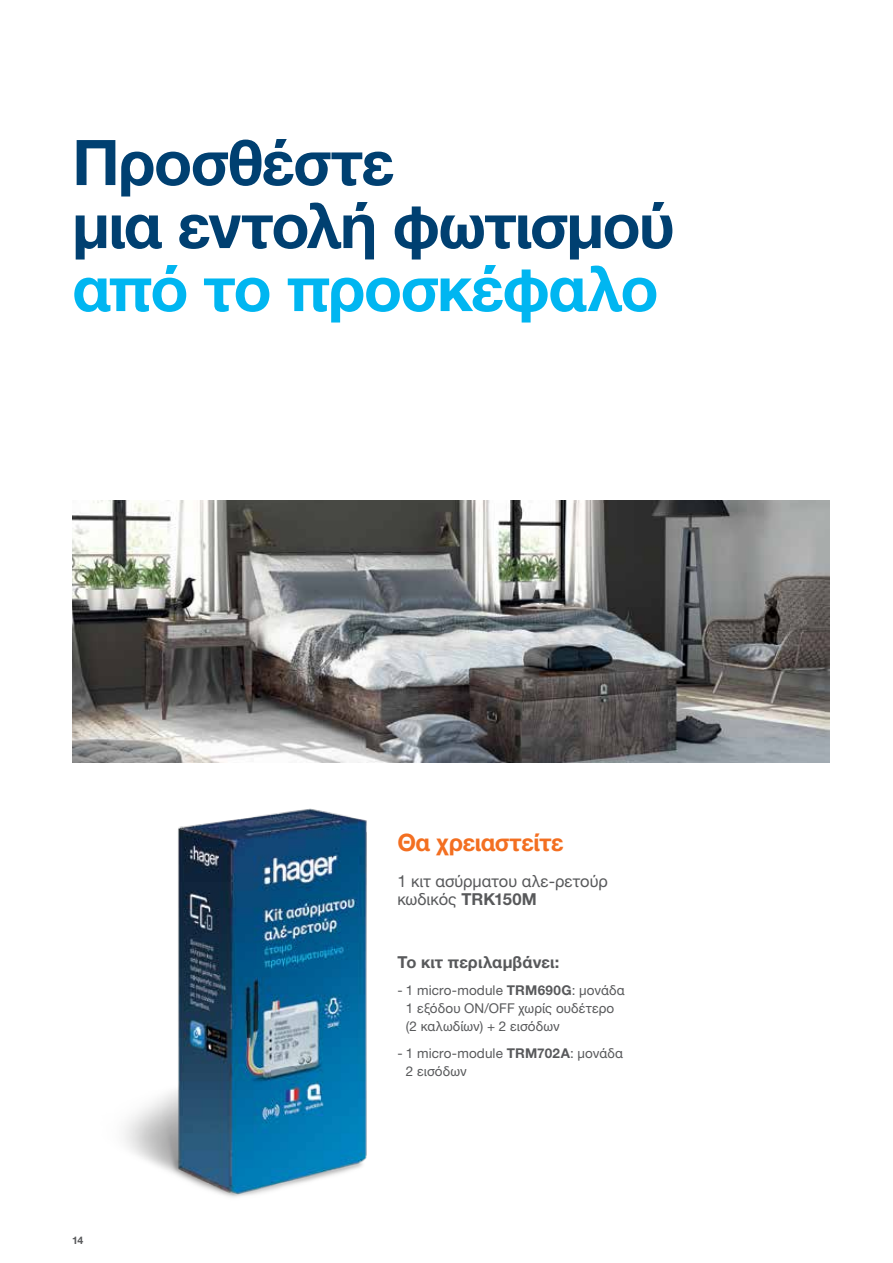
<style>
.page{position:relative;width:893px;height:1263px;background:#fff}
.page>*{position:absolute;margin:0;border:0;box-sizing:border-box;transform-origin:0 0}
.t1{font:700 63px/63px "Helvetica Neue LTW1 G";letter-spacing:-.025em;color:#004071}
.t2{font:700 63px "Helvetica Neue LTW1 G";letter-spacing:-.03em;color:#00b6f1}
.t3{font:700 24px "Helvetica Neue LTW1 G";letter-spacing:-.01em;color:#f36f21}
.t4{font:16.5px/18px "Helvetica Neue LTW1 G";color:#58595b}
.t5{font:700 16.5px "Helvetica Neue LTW1 G";letter-spacing:.01em;color:#58595b}
.t6{font:13.5px/18px "Helvetica Neue LTW1 G";letter-spacing:.01em;color:#58595b}
.t7{font:700 10.5px "Helvetica Neue LTW1 G";color:#58595b}
.s1{font-weight:700}
</style>
<div class="page">
<img style="left:72px;top:500px;width:757px;height:263px">
<img style="left:124px;top:808px;width:243px;height:389px">
<h1 class="t1" style="left:72px;top:131px;width:604px">Προσθέστε<br>μια εντολή φωτισμού</h1>
<h1 class="t2" style="left:72px;top:250px;width:588px">από το προσκέφαλο</h1>
<h2 class="t3" style="left:397px;top:828px;width:168px">Θα χρειαστείτε</h2>
<p class="t4" style="left:397px;top:872px;width:212px">1 κιτ ασύρματου αλε-ρετούρ κωδικός <span class="s1">TRK150M</span></p>
<p class="t7" style="left:72px;top:1233px;width:13px">14</p>
<p class="t5" style="left:397px;top:952px;width:163px">Το κιτ περιλαμβάνει:</p>
<p class="t6" style="left:406px;top:981px;width:220px;text-indent:-9px">- 1 micro-module <span class="s1">TRM690G</span>: μονάδα<br>1 εξόδου ON/OFF χωρίς ουδέτερο (2 καλωδίων) + 2 εισόδων</p>
<p class="t6" style="left:406px;top:1044px;width:219px;text-indent:-9px">- 1 micro-module <span class="s1">TRM702A</span>: μονάδα<br>2 εισόδων</p>
</div>
